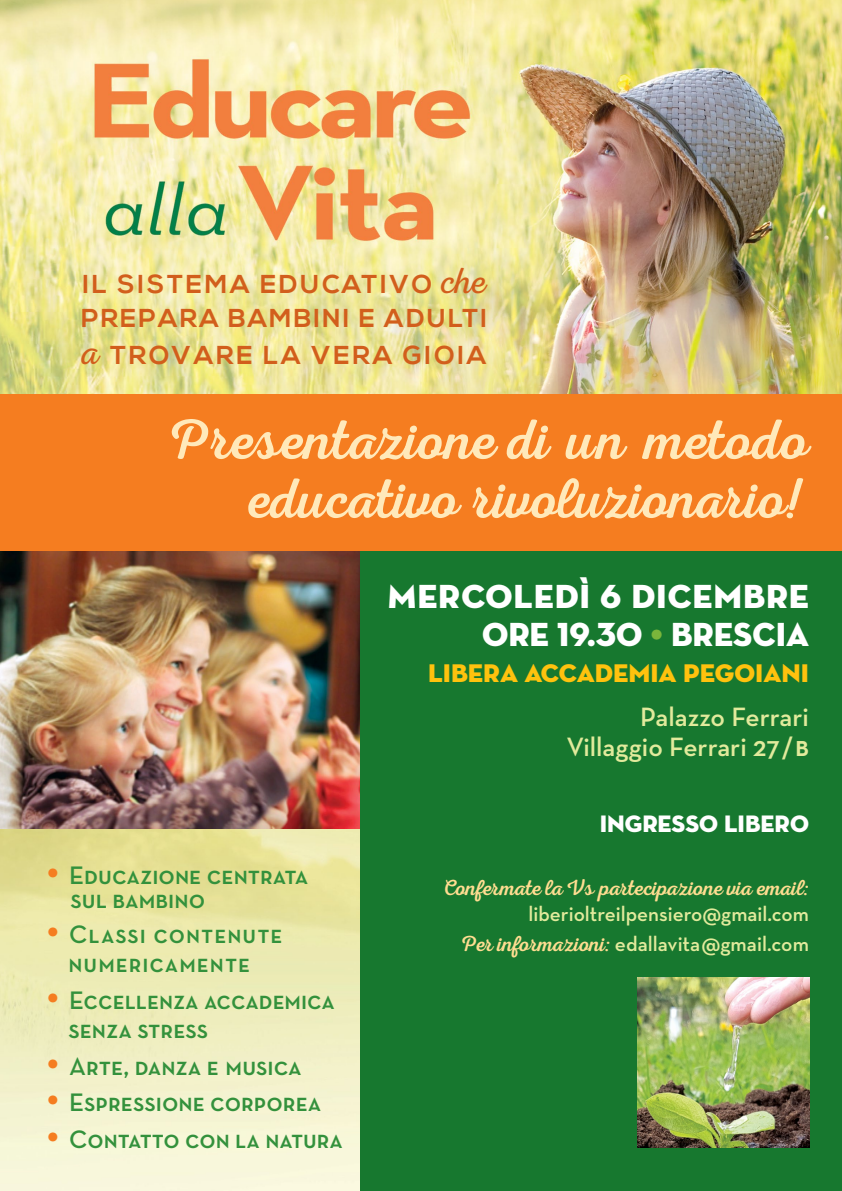
<style>
.page{position:relative;width:842px;height:1191px;background:#fff}
.page>*{position:absolute;margin:0;border:0;box-sizing:border-box;transform-origin:0 0}
.t1{font:57px/58.9px "Nexa Rust Script R 00";letter-spacing:.005em;color:#ffe9ba;text-align:right}
.t2{font:34px/38.2px "Neutra Disp Titling";letter-spacing:.025em;color:#fff;text-align:right}
.t3{font:600 27px/29.7px "Neutra Text";color:#e2ea9c;text-align:right}
.t4{font:26px "Neutra Disp Titling";color:#ffc20e}
.t5{font:700 25.9px/34.3px "Nexa";letter-spacing:.08em;color:#d25e1c}
.t6{font:700 25.9px "Nexa";letter-spacing:.1em;color:#d25e1c}
.t7{font:25.8px/23.4px "Neutra Text Demi SC";color:#33913c}
.t8{font:25.8px/29px "Neutra Text Demi SC";letter-spacing:.04em;color:#33913c;text-align:center}
.t9{font:24.2px "Neutra Disp Titling";color:#fff}
.t10{font:22px "Nexa Rust Script R 00";letter-spacing:-.005em;color:#ffdd91}
.t11{font:600 21.1px/30.1px "Neutra Text";color:#e2ea9c;text-align:right}
.s1{font-family:"Nexa Rust Script L 00";font-weight:400;font-size:36.7px}
.s2{font-size:38px;color:#7ab53b}
.s3{font-size:29px}
.s4{font-weight:700;font-size:22px}
.s5{font-size:44.6px;color:#f57d20}
.s6{font-family:"Nexa Rust Script R 00";font-weight:400;font-size:22px;color:#ffdd91}
</style>
<div class="page">
<img style="left:0;top:828px;width:360px;height:363px">
<img style="left:0;top:551px;width:360px;height:277px">
<img style="left:0;top:0;width:842px;height:394px">
<div style="left:360px;top:435px;width:482px;height:756px;background:#17782f"></div>
<div style="left:0;top:394px;width:842px;height:157px;background:#f57d20"></div>
<img style="left:638px;top:977px;width:171px;height:170px">
<p class="t5" style="left:81px;top:268px;width:406px">IL SISTEMA EDUCATIVO <span class="s1">che<br></span>PREPARA BAMBINI E ADULTI</p>
<p class="t6" style="left:82px;top:340px;width:406px"><span class="s1">a</span> TROVARE LA VERA GIOIA</p>
<h1 class="t1" style="left:169px;top:409px;width:637px">Presentazione di un metodo educativo rivoluzionario!</h1>
<h2 class="t2" style="left:388px;top:577px;width:423px">MERCOLEDÌ 6 DICEMBRE<br>ORE 19.30 <span class="s2">•</span> BRESCIA</h2>
<p class="t4" style="left:428px;top:657px;width:382px">LIBERA ACCADEMIA PEGOIANI</p>
<p class="t3" style="left:566px;top:701px;width:244px">Palazzo Ferrari<br>Villaggio Ferrari <span class="s3">27</span>/<span class="s4">B</span></p>
<p class="t7" style="left:71px;top:863px;width:239px;text-indent:-24px"><span class="s5">•</span> Educazione centrata sul bambino</p>
<p class="t8" style="left:47px;top:919px;width:237px"><span class="s5">•</span> Classi contenute numericamente</p>
<p class="t7" style="left:69px;top:985px;width:268px;line-height:29px;text-indent:-22px"><span class="s5">•</span> Eccellenza accademica senza stress</p>
<p class="t7" style="left:47px;top:1053px;width:256px"><span class="s5">•</span> Arte, danza e musica</p>
<p class="t7" style="left:47px;top:1090px;width:276px"><span class="s5">•</span> Espressione corporea</p>
<p class="t7" style="left:47px;top:1126px;width:298px"><span class="s5">•</span> Contatto con la natura</p>
<p class="t9" style="left:600px;top:808px;width:211px">INGRESSO LIBERO</p>
<p class="t10" style="left:444px;top:874px;width:366px">Confermate la Vs partecipazione via email:</p>
<p class="t11" style="left:462px;top:898px;width:349px">liberioltreilpensiero@gmail.com<br><span class="s6">Per informazioni:</span> edallavita@gmail.com</p>
</div>
